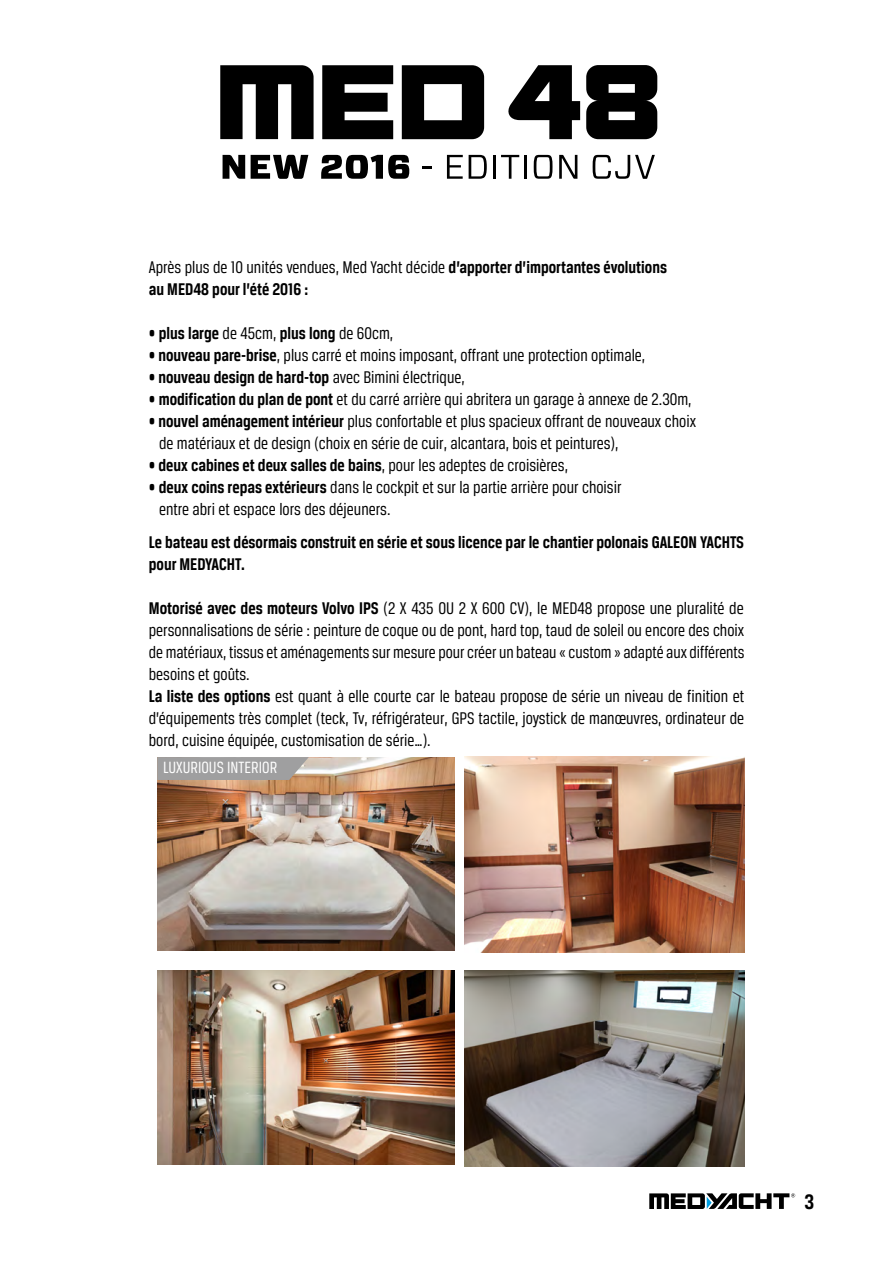
<style>
.page{position:relative;width:893px;height:1263px;background:#fff}
.page>*{position:absolute;margin:0;border:0;box-sizing:border-box;transform-origin:0 0}
.t1{font:700 22.35px "Breuer Condensed";color:#000}
.t2{font:18px/22px "Breuer Condensed";color:#000}
.t3{font:700 18px/22px "Breuer Condensed";color:#000}
.t4{font:17.4px "Breuer Condensed";color:#fff}
.s1{font-weight:400}
.s2{font-weight:700}
</style>
<div class="page">
<svg style="left:649px;top:1193px;width:146px;height:16px"></svg>
<img style="left:157px;top:757px;width:298px;height:194px">
<img style="left:157px;top:970px;width:298px;height:194px">
<svg style="left:157px;top:757px;width:152px;height:23px;background:#a2a0a0"></svg>
<img style="left:464px;top:757px;width:280px;height:195px">
<img style="left:464px;top:971px;width:280px;height:195px">
<svg style="left:322px;top:65px;width:71px;height:74px"></svg>
<svg style="left:402px;top:65px;width:82px;height:74px"></svg>
<svg style="left:220px;top:65px;width:94px;height:74px"></svg>
<svg style="left:508px;top:65px;width:72px;height:74px"></svg>
<svg style="left:586px;top:65px;width:71px;height:74px;background:#222"></svg>
<svg style="left:223px;top:155px;width:22px;height:24px"></svg>
<svg style="left:251px;top:155px;width:57px;height:24px"></svg>
<svg style="left:321px;top:155px;width:88px;height:24px"></svg>
<svg style="left:423px;top:167px;width:9px;height:2px"></svg>
<svg style="left:447px;top:155px;width:16px;height:24px"></svg>
<svg style="left:469px;top:155px;width:18px;height:24px"></svg>
<hr style="left:493px;top:155px;width:3px;height:24px;background:#000">
<svg style="left:501px;top:155px;width:18px;height:24px"></svg>
<hr style="left:524px;top:155px;width:3px;height:24px;background:#000">
<svg style="left:534px;top:155px;width:18px;height:24px"></svg>
<svg style="left:559px;top:155px;width:18px;height:24px"></svg>
<svg style="left:593px;top:155px;width:62px;height:24px"></svg>
<p class="t3" style="left:149px;top:256px;width:520px"><span class="s1">Après plus de 10 unités vendues, Med Yacht décide</span> d’apporter d’importantes évolutions au MED48 pour l’été 2016 :</p>
<p class="t3" style="left:149px;top:322px;width:246px"><span class="s1">•</span> plus large <span class="s1">de 45cm,</span> plus long <span class="s1">de 60cm,</span></p>
<p class="t2" style="left:149px;top:344px;width:498px">• <span class="s2">nouveau pare-brise</span>, plus carré et moins imposant, offrant une protection optimale,</p>
<p class="t3" style="left:149px;top:366px;width:317px"><span class="s1">•</span> nouveau design de hard-top <span class="s1">avec Bimini électrique,</span></p>
<p class="t2" style="left:149px;top:388px;width:544px">• <span class="s2">modification du plan de pont</span> et du carré arrière qui abritera un garage à annexe de 2.30m,</p>
<p class="t2" style="left:159px;top:410px;width:538px;text-indent:-10px">• <span class="s2">nouvel aménagement intérieur</span> plus confortable et plus spacieux offrant de nouveaux choix de matériaux et de design (choix en série de cuir, alcantara, bois et peintures),</p>
<p class="t3" style="left:149px;top:454px;width:421px"><span class="s1">•</span> deux cabines et deux salles de bains<span class="s1">, pour les adeptes de croisières,</span></p>
<p class="t2" style="left:159px;top:476px;width:464px;text-indent:-10px">• <span class="s2">deux coins repas extérieurs</span> dans le cockpit et sur la partie arrière pour choisir entre abri et espace lors des déjeuners.</p>
<p class="t3" style="left:149px;top:531px;width:597px">Le bateau est désormais construit en série et sous licence par le chantier polonais GALEON YACHTS pour MEDYACHT.</p>
<p class="t2" style="left:149px;top:597px;width:597px"><span class="s2">Motorisé avec des moteurs Volvo IPS</span> (2 X 435 OU 2 X 600 CV), le MED48 propose une pluralité de personnalisations de série : peinture de coque ou de pont, hard top, taud de soleil ou encore des choix de matériaux, tissus et aménagements sur mesure pour créer un bateau « custom » adapté aux différents besoins et goûts.<br><span class="s2">La liste des options</span> est quant à elle courte car le bateau propose de série un niveau de finition et d’équipements très complet (teck, Tv, réfrigérateur, GPS tactile, joystick de manœuvres, ordinateur de bord, cuisine équipée, customisation de série…).</p>
<p class="t4" style="left:163px;top:758px;width:116px">LUXURIOUS INTERIOR</p>
<p class="t1" style="left:804px;top:1189px;width:11px">3</p>
</div>
